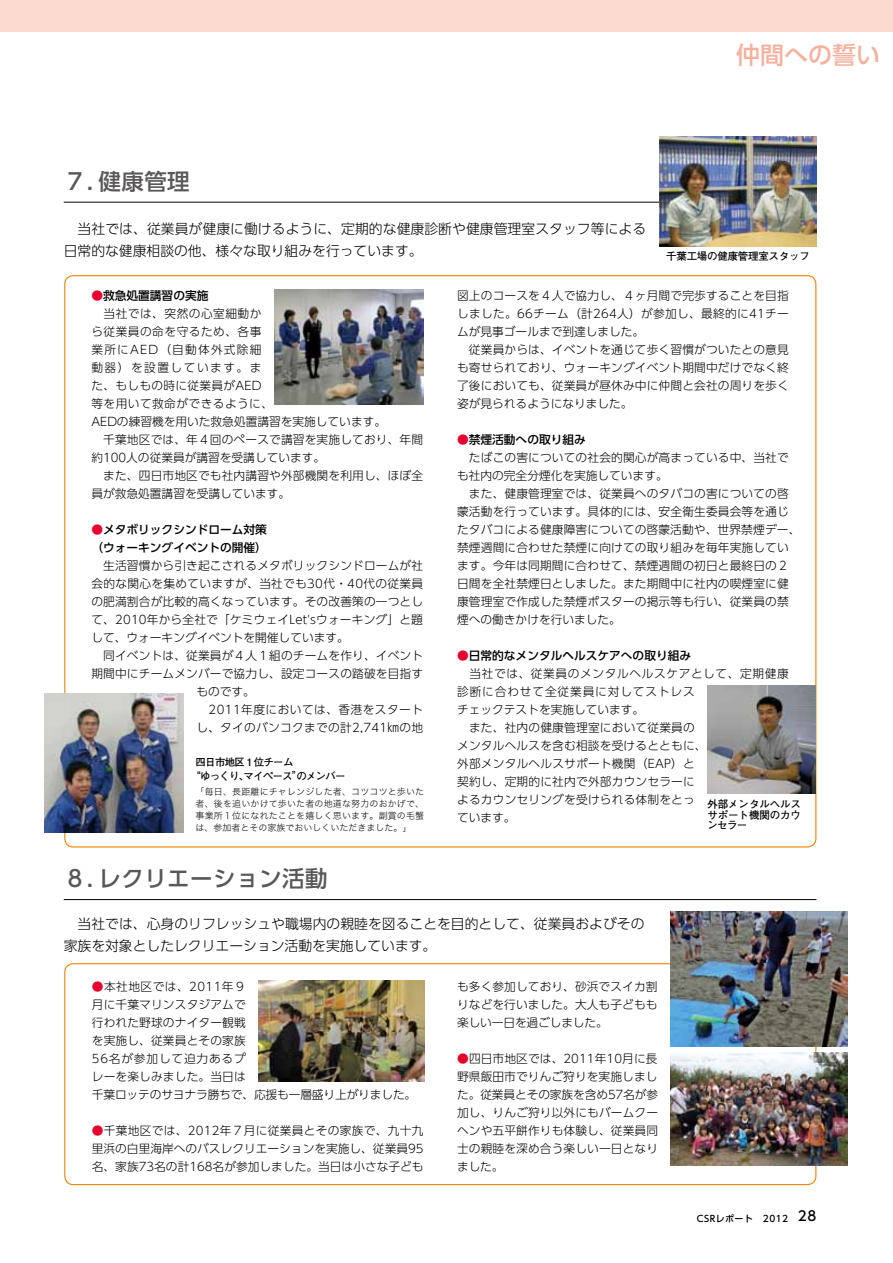
<style>
.page{position:relative;width:893px;height:1263px;background:#fff}
.page>*{position:absolute;margin:0;border:0;box-sizing:border-box;transform-origin:0 0}
.t1{font:500 24px "UD Shin Go Pro";color:#f5b19e}
.t2{font:500 22.5px "UD Shin Go Pro";letter-spacing:.02em;color:#595757}
.t3{font:300 13.8px/22.5px "UD Shin Go Pro";color:#000}
.t4{font:300 11.7px/18px "UD Shin Go Pro";letter-spacing:.015em;color:#000}
.t5{font:500 11.7px/18px "UD Shin Go Pro";color:#000}
.t6{font:300 11.7px "UD Shin Go Pro";letter-spacing:.04em;color:#000}
.t7{font:700 10.5px/10.5px "Futo Go B101 Pro";letter-spacing:-.025em;color:#000;text-align:justify}
.t8{font:700 10.5px/13.5px "Futo Go B101 Pro";letter-spacing:-.075em;color:#000}
.t9{font:9px/12px "Hira Kaku Std N W2";letter-spacing:.015em;color:#000;text-align:justify}
.t10{font:500 9px "UD Shin Go Pro";letter-spacing:.05em;color:#000}
.s1{font-weight:500;color:#e6002d}
.s2{font-weight:500}
.s3{color:#e6002d}
.s4{font-size:13.5px}
</style>
<div class="page">
<div style="left:0;top:0;width:893px;height:32px;background:#fbdacf"></div>
<hr style="left:64px;top:202px;width:752px;height:1px;background:#000">
<hr style="left:64px;top:899px;width:752px;height:1px;background:#000">
<img style="left:660px;top:137px;width:156px;height:110px">
<img style="left:274px;top:290px;width:150px;height:114px">
<img style="left:44px;top:693px;width:140px;height:140px">
<img style="left:708px;top:686px;width:107px;height:108px">
<img style="left:259px;top:980px;width:165px;height:101px">
<img style="left:671px;top:1053px;width:177px;height:112px">
<img style="left:670px;top:912px;width:178px;height:134px">
<h2 class="t2" style="left:64px;top:163px;width:127px">７．健康管理</h2>
<h1 class="t1" style="left:736px;top:35px;width:145px">仲間への誓い</h1>
<p class="t3" style="left:64px;top:217px;width:584px">　当社では、従業員が健康に働けるように、定期的な健康診断や健康管理室スタッフ等による日常的な健康相談の他、様々な取り組みを行っています。</p>
<p class="t4" style="left:457px;top:286px;width:333px">図上のコースを４人で協力し、４ヶ月間で完歩することを目指しました。66チーム（計264人）が参加し、最終的に41チームが見事ゴールまで到達しました。<br>　従業員からは、イベントを通じて歩く習慣がついたとの意見も寄せられており、ウォーキングイベント期間中だけでなく終了後においても、従業員が昼休み中に仲間と会社の周りを歩く姿が見られるようになりました。</p>
<p class="t4" style="left:457px;top:430px;width:345px"><span class="s1">●</span><span class="s2">禁煙活動への取り組み<br></span>　たばこの害についての社会的関心が高まっている中、当社でも社内の完全分煙化を実施しています。<br>　また、健康管理室では、従業員へのタバコの害についての啓蒙活動を行っています。具体的には、安全衛生委員会等を通じたタバコによる健康障害についての啓蒙活動や、世界禁煙デー、禁煙週間に合わせた禁煙に向けての取り組みを毎年実施しています。今年は同期間に合わせて、禁煙週間の初日と最終日の２日間を全社禁煙日としました。また期間中に社内の喫煙室に健康管理室で作成した禁煙ポスターの掲示等も行い、従業員の禁煙への働きかけを行いました。</p>
<p class="t4" style="left:457px;top:646px;width:333px"><span class="s1">●</span><span class="s2">日常的なメンタルヘルスケアへの取り組み<br></span>　当社では、従業員のメンタルヘルスケアとして、定期健康診断に合わせて全従業員に対してストレス<br>チェックテストを実施しています。<br>　また、社内の健康管理室において従業員の<br>メンタルヘルスを含む相談を受けるとともに、<br>外部メンタルヘルスサポート機関（EAP）と<br>契約し、定期的に社内で外部カウンセラーに<br>よるカウンセリングを受けられる体制をとっ<br>ています。</p>
<p class="t7" style="left:666px;top:250px;width:145px">千葉工場の健康管理室スタッフ</p>
<p class="t4" style="left:91px;top:286px;width:333px"><span class="s1">●</span><span class="s2">救急処置講習の実施<br></span>　当社では、突然の心室細動か<br>ら従業員の命を守るため、各事<br>業所にAED（自動体外式除細<br>動器）を設置しています。ま<br>た、もしもの時に従業員がAED<br>等を用いて救命ができるように、<br>AEDの練習機を用いた救急処置講習を実施しています。<br>　千葉地区では、年４回のペースで講習を実施しており、年間約100人の従業員が講習を受講しています。<br>　また、四日市地区でも社内講習や外部機関を利用し、ほぼ全員が救急処置講習を受講しています。</p>
<p class="t5" style="left:91px;top:520px;width:177px"><span class="s3">●</span>メタボリックシンドローム対策（ウォーキングイベントの開催）</p>
<p class="t4" style="left:91px;top:556px;width:333px">　生活習慣から引き起こされるメタボリックシンドロームが社</p>
<p class="t4" style="left:91px;top:574px;width:333px">会的な関心を集めていますが、当社でも30代・40代の従業員</p>
<p class="t4" style="left:91px;top:592px;width:333px">の肥満割合が比較的高くなっています。その改善策の一つとし</p>
<p class="t4" style="left:91px;top:610px;width:333px">て、2010年から全社で「ケミウェイLet'sウォーキング」と題</p>
<p class="t4" style="left:91px;top:628px;width:259px">して、ウォーキングイベントを開催しています。</p>
<p class="t4" style="left:91px;top:646px;width:333px">　同イベントは、従業員が４人１組のチームを作り、イベント</p>
<p class="t4" style="left:91px;top:664px;width:333px">期間中にチームメンバーで協力し、設定コースの踏破を目指す</p>
<p class="t4" style="left:196px;top:682px;width:60px">ものです。</p>
<p class="t6" style="left:196px;top:700px;width:228px">　2011年度においては、香港をスタート</p>
<p class="t4" style="left:196px;top:718px;width:228px">し、タイのバンコクまでの計2,741㎞の地</p>
<p class="t8" style="left:190px;top:754px;width:157px;text-indent:5px">四日市地区１位チーム<br>“ゆっくり、マイペース”のメンバー</p>
<p class="t9" style="left:196px;top:785px;width:230px">「毎日、長距離にチャレンジした者、コツコツと歩いた者、後を追いかけて歩いた者の地道な努力のおかげで、事業所１位になれたことを嬉しく思います。副賞の毛蟹は、参加者とその家族でおいしくいただきました。」</p>
<p class="t7" style="left:708px;top:798px;width:95px">外部メンタルヘルスサポート機関のカウンセラー</p>
<h2 class="t2" style="left:64px;top:860px;width:265px">８．レクリエーション活動</h2>
<p class="t3" style="left:64px;top:911px;width:582px">　当社では、心身のリフレッシュや職場内の親睦を図ることを目的として、従業員およびその家族を対象としたレクリエーション活動を実施しています。</p>
<p class="t4" style="left:92px;top:977px;width:326px"><span class="s1">●</span>本社地区では、2011年９<br>月に千葉マリンスタジアムで<br>行われた野球のナイター観戦<br>を実施し、従業員とその家族<br>56名が参加して迫力あるプ<br>レーを楽しみました。当日は<br>千葉ロッテのサヨナラ勝ちで、応援も一層盛り上がりました。</p>
<p class="t4" style="left:92px;top:1121px;width:333px;text-align:justify"><span class="s1">●</span>千葉地区では、2012年７月に従業員とその家族で、九十九里浜の白里海岸へのバスレクリエーションを実施し、従業員95名、家族73名の計168名が参加しました。当日は小さな子ども</p>
<p class="t4" style="left:457px;top:977px;width:202px;text-align:justify">も多く参加しており、砂浜でスイカ割りなどを行いました。大人も子どもも楽しい一日を過ごしました。</p>
<p class="t4" style="left:457px;top:1049px;width:203px;text-align:justify"><span class="s1">●</span>四日市地区では、2011年10月に長野県飯田市でりんご狩りを実施しました。従業員とその家族を含め57名が参加し、りんご狩り以外にもバームクーヘンや五平餅作りも体験し、従業員同士の親睦を深め合う楽しい一日となりました。</p>
<p class="t10" style="left:697px;top:1211px;width:121px">CSRレポート　2012　<span class="s4">28</span></p>
</div>
